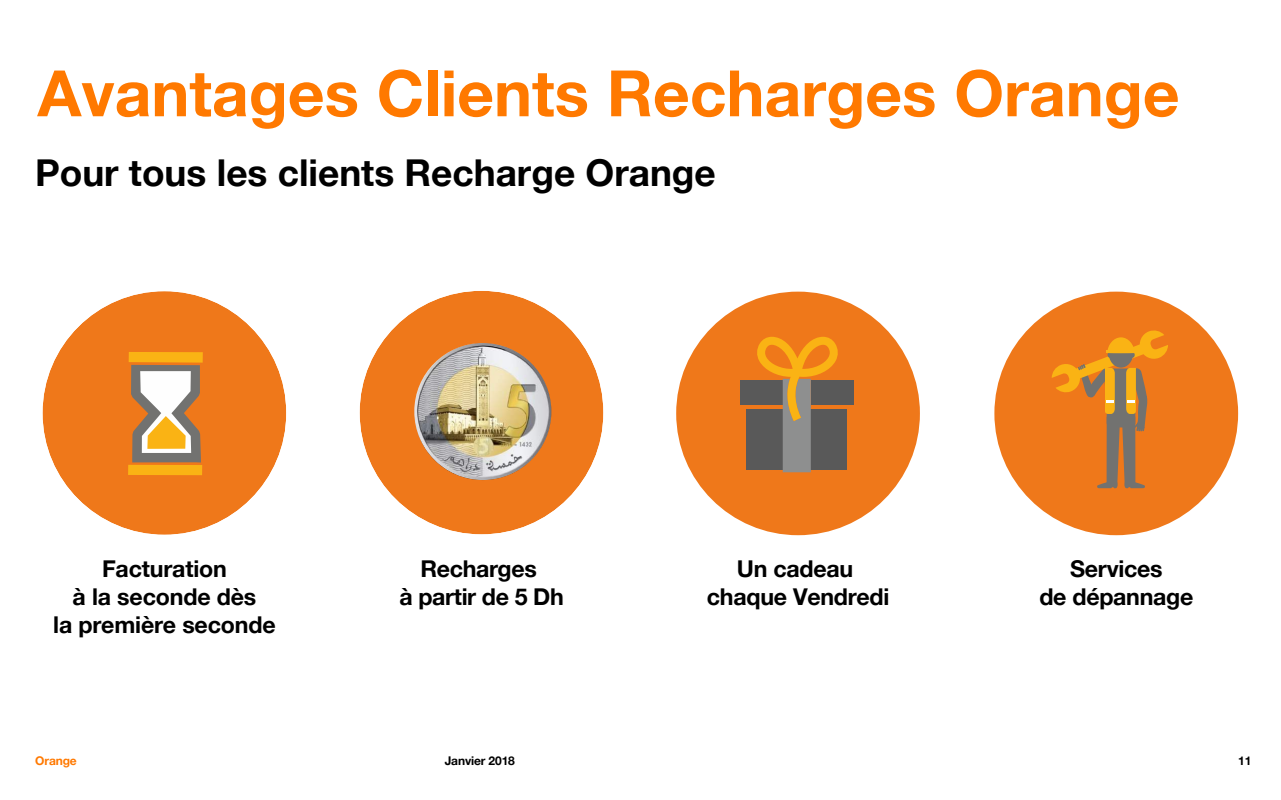
<style>
.page{position:relative;width:1281px;height:800px;background:#fff}
.page>*{position:absolute;margin:0;border:0;box-sizing:border-box;transform-origin:0 0}
.t1{font:700 64px "Helvetica Neue";color:#ff7900}
.t2{font:700 37px "Helvetica Neue";color:#000}
.t3{font:700 23.1px/27.8px "Helvetica Neue";letter-spacing:-.01em;color:#000;text-align:center}
.t4{font:700 12px "Helvetica Neue";letter-spacing:-.01em;color:#000}
.t5{font:700 12px "Helvetica Neue";letter-spacing:-.01em;color:#ff7900}
</style>
<div class="page">
<div style="left:676px;top:292px;width:243px;height:243px;background:#ef781a;border-radius:50%"></div>
<div style="left:994px;top:292px;width:243px;height:243px;background:#ef781a;border-radius:50%"></div>
<div style="left:43px;top:291px;width:243px;height:244px;background:#ef781a;border-radius:50%"></div>
<div style="left:359px;top:291px;width:244px;height:243px;background:#ef781a;border-radius:50%"></div>
<div style="left:128px;top:465px;width:74px;height:10px;background:#fab314"></div>
<svg style="left:129px;top:352px;width:74px;height:110px"></svg>
<div style="left:739px;top:380px;width:43px;height:24px;background:#595959"></div>
<div style="left:810px;top:380px;width:43px;height:24px;background:#595959"></div>
<div style="left:746px;top:409px;width:36px;height:61px;background:#595959"></div>
<div style="left:810px;top:409px;width:36px;height:61px;background:#595959"></div>
<svg style="left:756px;top:337px;width:82px;height:135px"></svg>
<svg style="left:1051px;top:330px;width:116px;height:158px"></svg>
<img style="left:414px;top:343px;width:137px;height:137px;border-radius:68px">
<h1 class="t1" style="left:37px;top:54px;width:1143px">Avantages Clients Recharges Orange</h1>
<h2 class="t2" style="left:35px;top:150px;width:682px">Pour tous les clients Recharge Orange</h2>
<p class="t3" style="left:53px;top:555px;width:224px">Facturation<br>à la seconde dès<br>la première seconde</p>
<p class="t3" style="left:399px;top:555px;width:166px">Recharges<br>à partir de 5 Dh</p>
<p class="t3" style="left:706px;top:555px;width:184px">Un cadeau chaque Vendredi</p>
<p class="t3" style="left:1039px;top:555px;width:156px">Services<br>de dépannage</p>
<p class="t5" style="left:35px;top:753px;width:43px">Orange</p>
<p class="t4" style="left:444px;top:753px;width:72px">Janvier 2018</p>
<p class="t4" style="left:1237px;top:753px;width:15px">11</p>
</div>
